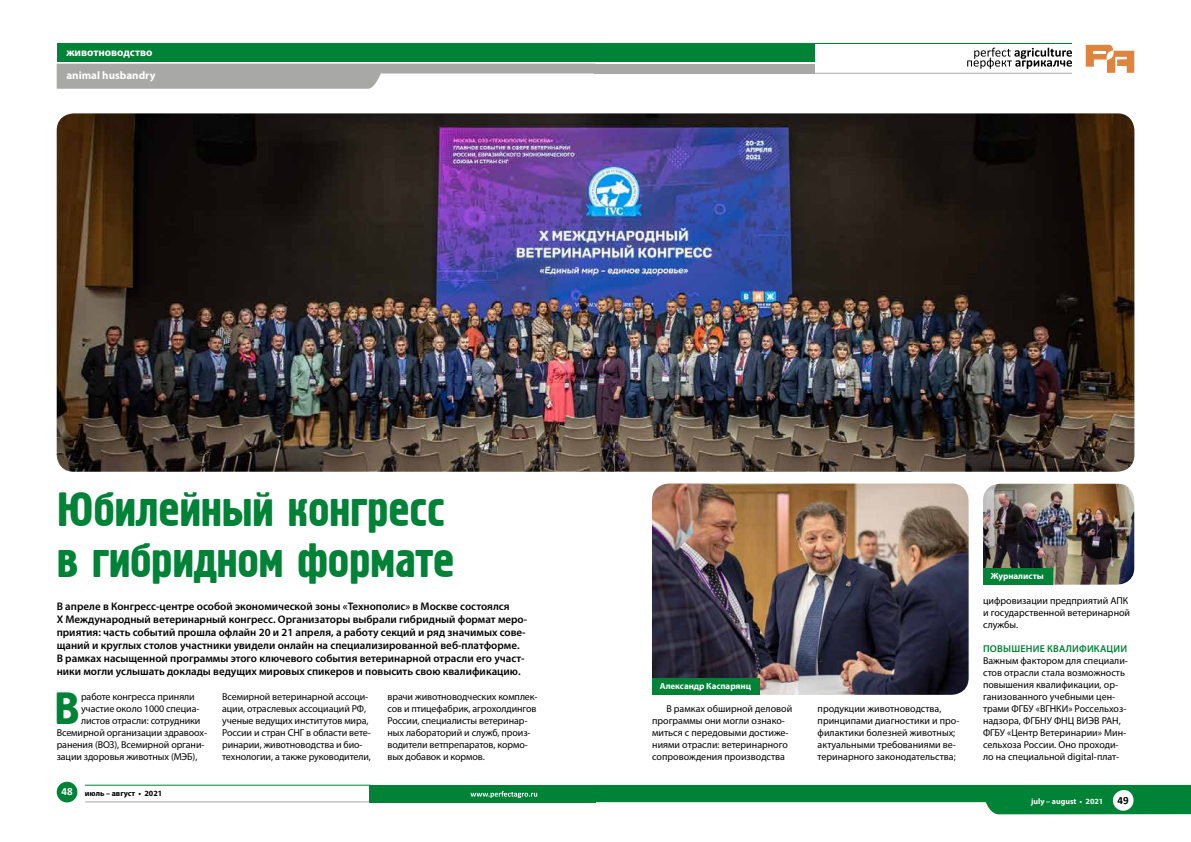
<style>
.page{position:relative;width:1191px;height:842px;background:#fff}
.page>*{position:absolute;margin:0;border:0;box-sizing:border-box;transform-origin:0 0}
.t1{font:48px/51px "Hermes";letter-spacing:-.01em;color:#008237}
.t2{font:44.9px "Hermes";color:#008237}
.t3{font:600 11px/13px "Myriad Pro";color:#000}
.t4{font:700 11px/22.7px "Myriad Pro";color:#fff}
.t5{font:700 11px "Calibri";color:#fff}
.t6{font:700 11px "Calibri";color:#000}
.t7{font:10px/12px "Myriad Pro";letter-spacing:-.005em;color:#000}
.t8{font:600 10px "Myriad Pro";letter-spacing:.02em;color:#008237}
.t9{font:700 9px "Myriad Pro";letter-spacing:-.005em;color:#fff}
.t10{font:700 8px "Myriad Pro";color:#000}
.t11{font:700 8px "Myriad Pro";color:#fff}
</style>
<div class="page">
<hr style="left:85px;top:802px;width:285px;height:1px;background:#a8a8a7">
<svg style="left:595px;top:785px;width:596px;height:29px"></svg>
<div style="left:369px;top:785px;width:226px;height:17px;background:#008237"></div>
<div style="left:57px;top:782px;width:20px;height:20px;background:#008237;border-radius:50%"></div>
<hr style="left:85px;top:785px;width:285px;height:1px;background:#008237">
<svg style="left:57px;top:64px;width:537px;height:25px"></svg>
<div style="left:57px;top:43px;width:538px;height:18px;background:#008237"></div>
<svg style="left:967px;top:48px;width:105px;height:21px"></svg>
<div style="left:594px;top:64px;width:220px;height:10px;background:#a8a8a7"></div>
<hr style="left:595px;top:73px;width:477px;height:1px;background:#a8a8a7">
<svg style="left:1085px;top:45px;width:49px;height:28px"></svg>
<div style="left:595px;top:43px;width:219px;height:18px;background:#008237"></div>
<hr style="left:595px;top:43px;width:477px;height:1px;background:#008237">
<img style="left:57px;top:113px;width:1077px;height:359px">
<img style="left:652px;top:483px;width:316px;height:212px">
<div style="left:652px;top:679px;width:108px;height:16px;background:#008237"></div>
<img style="left:983px;top:484px;width:151px;height:101px">
<div style="left:983px;top:568px;width:69px;height:17px;background:#008237"></div>
<div style="left:1112px;top:790px;width:21px;height:21px;background:#fff;border-radius:50%"></div>
<svg style="left:470px;top:791px;width:67px;height:7px"></svg>
<p class="t4" style="left:66px;top:41px;width:90px">животноводство animal husbandry</p>
<h1 class="t1" style="left:57px;top:485px;width:399px">Юбилейный конгресс в гибридном формате</h1>
<p class="t3" style="left:57px;top:600px;width:472px">В апреле в Конгресс-центре особой экономической зоны «Технополис» в Москве состоялся<br>X Международный ветеринарный конгресс. Организаторы выбрали гибридный формат меро&shy;приятия: часть событий прошла офлайн 20 и 21 апреля, а работу секций и ряд значимых сове&shy;щаний и круглых столов участники увидели онлайн на специализированной веб-платформе.<br>В рамках насыщенной программы этого ключевого события ветеринарной отрасли его участ&shy;ники могли услышать доклады ведущих мировых спикеров и повысить свою квалификацию.</p>
<p class="t7" style="left:81px;top:690px;width:115px">работе конгресса приняли</p>
<p class="t7" style="left:81px;top:702px;width:120px">участие около 1000 специа-</p>
<p class="t7" style="left:81px;top:714px;width:121px">листов отрасли: сотрудники</p>
<p class="t7" style="left:57px;top:726px;width:152px">Всемирной организации здравоох-</p>
<p class="t7" style="left:57px;top:738px;width:149px">ранения (ВОЗ), Всемирной органи-</p>
<p class="t7" style="left:57px;top:750px;width:142px">зации здоровья животных (МЭБ),</p>
<p class="t9" style="left:660px;top:681px;width:93px">Александр Каспарянц</p>
<h2 class="t2" style="left:55px;top:684px;width:26px">В</h2>
<p class="t7" style="left:652px;top:702px;width:141px;text-indent:14px">В рамках обширной деловой программы они могли ознако&shy;миться с передовыми достиже&shy;ниями отрасли: ветеринарного сопровождения производства</p>
<p class="t7" style="left:817px;top:702px;width:143px">продукции животноводства, принципами диагностики и про&shy;филактики болезней животных; актуальными требованиями ве&shy;теринарного законодательства;</p>
<p class="t7" style="left:222px;top:690px;width:150px">Всемирной ветеринарной ассоци&shy;ации, отраслевых ассоциаций РФ, ученые ведущих институтов мира, России и стран СНГ в области вете&shy;ринарии, животноводства и био&shy;технологии, а также руководители,</p>
<p class="t7" style="left:387px;top:690px;width:152px">врачи животноводческих комплек&shy;сов и птицефабрик, агрохолдингов<br>России, специалисты ветеринар&shy;ных лабораторий и служб, произ&shy;водители ветпрепаратов, кормо&shy;вых добавок и кормов.</p>
<p class="t5" style="left:61px;top:783px;width:13px">48</p>
<p class="t10" style="left:85px;top:788px;width:79px">июль – август • 2021</p>
<p class="t9" style="left:990px;top:570px;width:54px">Журналисты</p>
<p class="t7" style="left:983px;top:594px;width:149px">цифровизации предприятий АПК и государственной ветеринарной службы.</p>
<p class="t8" style="left:983px;top:642px;width:146px">ПОВЫШЕНИЕ КВАЛИФИКАЦИИ</p>
<p class="t7" style="left:983px;top:654px;width:146px">Важным фактором для специали&shy;стов отрасли стала возможность повышения квалификации, ор&shy;ганизованного учебными цен&shy;трами ФГБУ «ВГНКИ» Россельхоз&shy;надзора, ФГБНУ ФНЦ ВИЭВ РАН,<br>ФГБУ «Центр Ветеринарии» Мин&shy;сельхоза России. Оно проходи&shy;ло на специальной digital-плат-</p>
<p class="t11" style="left:1031px;top:796px;width:74px">july – august • 2021</p>
<p class="t6" style="left:1117px;top:793px;width:13px">49</p>
</div>
